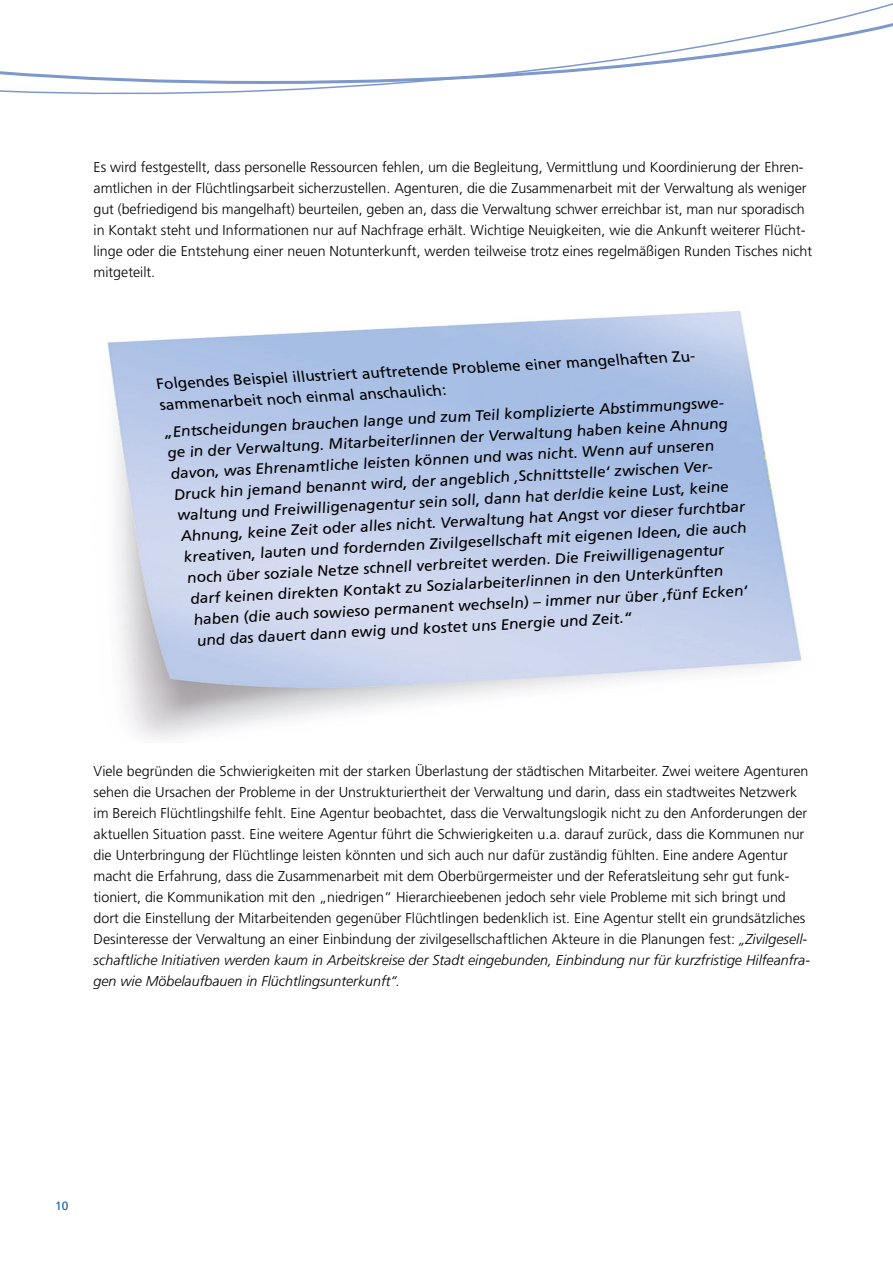
<style>
.page{position:relative;width:893px;height:1263px;background:#fff}
.page>*{position:absolute;margin:0;border:0;box-sizing:border-box;transform-origin:0 0}
.t1{font:italic 15px "Frutiger LT Std";color:#000}
.t2{font:15px/21px "Frutiger LT Std";color:#000}
.t3{font:300 14.25px/21px "Frutiger LT Std";color:#000}
.t4{font:12px "Frutiger LT Std";color:#1362aa}
.s1{font-style:italic}
</style>
<div class="page">
<svg style="left:0;top:3px;width:893px;height:92px"></svg>
<p class="t3" style="left:94px;top:157px;width:720px">Es wird festgestellt, dass personelle Ressourcen fehlen, um die Begleitung, Vermittlung und Koordinierung der Ehren&shy;amtlichen in der Flüchtlingsarbeit sicherzustellen. Agenturen, die die Zusammenarbeit mit der Verwaltung als weniger gut (befriedigend bis mangelhaft) beurteilen, geben an, dass die Verwaltung schwer erreichbar ist, man nur sporadisch in Kontakt steht und Informationen nur auf Nachfrage erhält. Wichtige Neuigkeiten, wie die Ankunft weiterer Flücht&shy;linge oder die Entstehung einer neuen Notunterkunft, werden teilweise trotz eines regelmäßigen Runden Tisches nicht mitgeteilt.</p>
<p class="t2" style="left:156px;top:374px;width:543px;rotate:-3deg">Folgendes Beispiel illustriert auftretende Probleme einer mangelhaften Zu&shy;sammenarbeit noch einmal anschaulich:</p>
<p class="t1" style="left:164px;top:423px;width:564px;rotate:-3deg">„Entscheidungen brauchen lange und zum Teil komplizierte Abstimmungswe-</p>
<p class="t1" style="left:167px;top:444px;width:563px;rotate:-3deg">ge in der Verwaltung. Mitarbeiter/innen der Verwaltung haben keine Ahnung</p>
<p class="t1" style="left:171px;top:465px;width:546px;rotate:-3deg">davon, was Ehrenamtliche leisten können und was nicht. Wenn auf unseren</p>
<p class="t1" style="left:174px;top:486px;width:543px;rotate:-3deg">Druck hin jemand benannt wird, der angeblich ‚Schnittstelle‘ zwischen Ver-</p>
<p class="t1" style="left:177px;top:506px;width:554px;rotate:-3deg">waltung und Freiwilligenagentur sein soll, dann hat der/die keine Lust, keine</p>
<p class="t1" style="left:181px;top:527px;width:567px;rotate:-3deg">Ahnung, keine Zeit oder alles nicht. Verwaltung hat Angst vor dieser furchtbar</p>
<p class="t1" style="left:184px;top:548px;width:565px;rotate:-3deg">kreativen, lauten und fordernden Zivilgesellschaft mit eigenen Ideen, die auch</p>
<p class="t1" style="left:187px;top:569px;width:539px;rotate:-3deg">noch über soziale Netze schnell verbreitet werden. Die Freiwilligenagentur</p>
<p class="t1" style="left:191px;top:590px;width:535px;rotate:-3deg">darf keinen direkten Kontakt zu Sozialarbeiter/innen in den Unterkünften</p>
<p class="t1" style="left:194px;top:611px;width:556px;rotate:-3deg">haben (die auch sowieso permanent wechseln) – immer nur über ‚fünf Ecken‘</p>
<p class="t1" style="left:197px;top:632px;width:437px;rotate:-3deg">und das dauert dann ewig und kostet uns Energie und Zeit.“</p>
<p class="t3" style="left:94px;top:761px;width:718px">Viele begründen die Schwierigkeiten mit der starken Überlastung der städtischen Mitarbeiter. Zwei weitere Agenturen sehen die Ursachen der Probleme in der Unstrukturiertheit der Verwaltung und darin, dass ein stadtweites Netzwerk im Bereich Flüchtlingshilfe fehlt. Eine Agentur beobachtet, dass die Verwaltungslogik nicht zu den Anforderungen der aktuellen Situation passt. Eine weitere Agentur führt die Schwierigkeiten u.a. darauf zurück, dass die Kommunen nur die Unterbringung der Flüchtlinge leisten könnten und sich auch nur dafür zuständig fühlten. Eine andere Agentur macht die Erfahrung, dass die Zusammenarbeit mit dem Oberbürgermeister und der Referatsleitung sehr gut funk&shy;tioniert, die Kommunikation mit den „niedrigen“ Hierarchieebenen jedoch sehr viele Probleme mit sich bringt und dort die Einstellung der Mitarbeitenden gegenüber Flüchtlingen bedenklich ist. Eine Agentur stellt ein grundsätzliches Desinteresse der Verwaltung an einer Einbindung der zivilgesellschaftlichen Akteure in die Planungen fest: <span class="s1">„Zivilgesell&shy;schaftliche Initiativen werden kaum in Arbeitskreise der Stadt eingebunden, Einbindung nur für kurzfristige Hilfeanfra&shy;gen wie Möbelaufbauen in Flüchtlingsunterkunft“</span>.</p>
<p class="t4" style="left:55px;top:1199px;width:15px">10</p>
</div>
